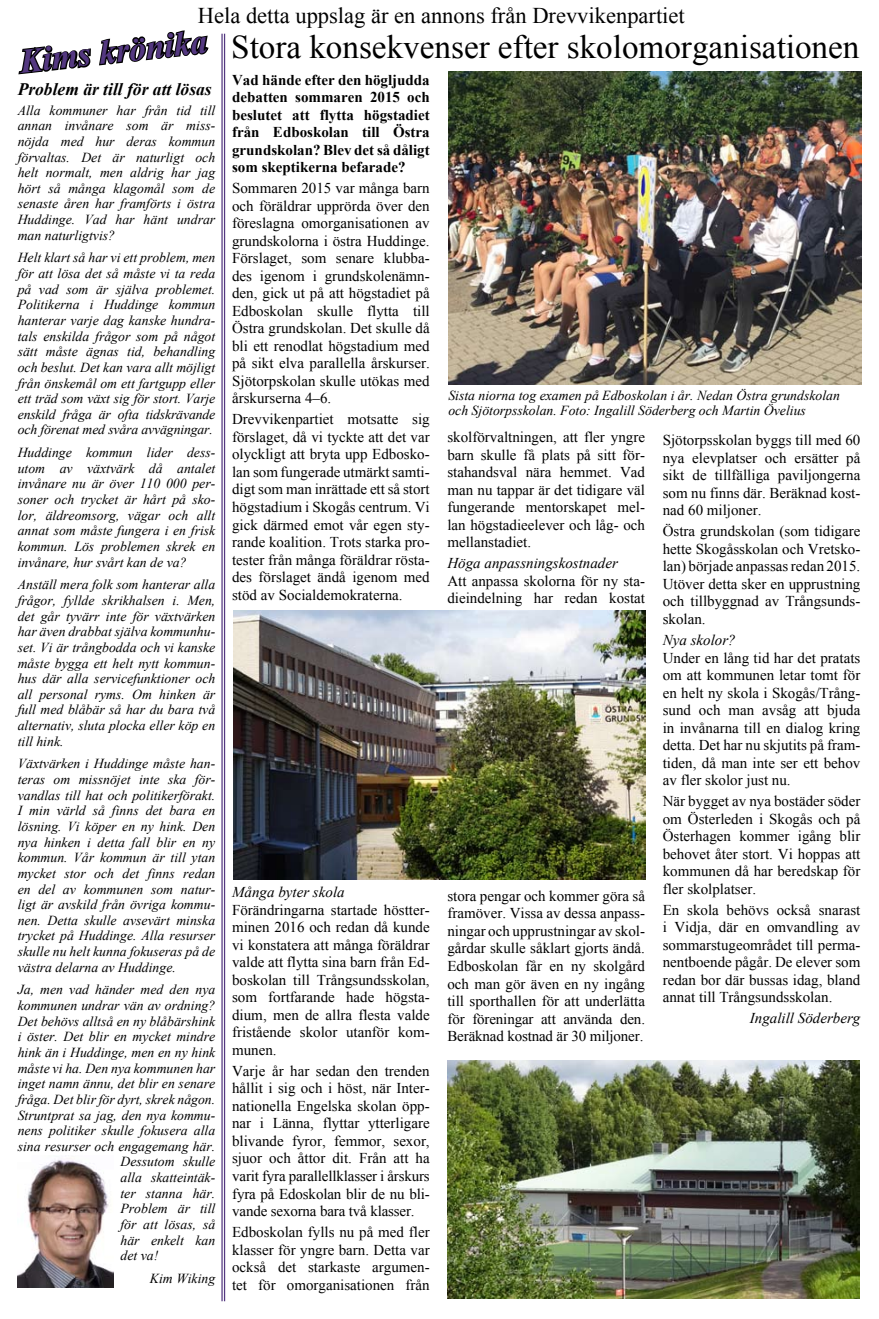
<style>
.page{position:relative;width:879px;height:1319px;background:#fff}
.page>*{position:absolute;margin:0;border:0;box-sizing:border-box;transform-origin:0 0}
.t1{font:italic 700 33.75px "Times New Roman";color:#543881}
.t2{font:33.12px "Times New Roman";color:#000}
.t3{font:22.5px "Times New Roman";color:#000}
.t4{font:italic 700 17.5px "Times New Roman";color:#000}
.t5{font:15px/17.5px "Times New Roman";color:#000;text-align:justify}
.t6{font:700 15px/17.5px "Times New Roman";color:#000;text-align:justify}
.t7{font:italic 15px "Times New Roman";color:#000}
.t8{font:italic 13.75px/15.6px "Times New Roman";color:#000;text-align:justify}
</style>
<div class="page">
<svg style="left:18px;top:30px;width:191px;height:45px"></svg>
<hr style="left:224px;top:34px;width:1px;height:1266px;background:#543881">
<hr style="left:221px;top:34px;width:2px;height:1266px;background:#543881">
<img style="left:448px;top:71px;width:413px;height:313px">
<img style="left:233px;top:610px;width:413px;height:269px">
<img style="left:447px;top:1060px;width:413px;height:238px">
<img style="left:18px;top:1159px;width:95px;height:127px">
<h3 class="t3" style="left:198px;top:0;width:488px">Hela detta uppslag är en annons från Drevvikenpartiet</h3>
<h1 class="t1" style="left:17px;top:38px;width:190px;rotate:-6deg">Kims krönika</h1>
<p class="t4" style="left:18px;top:77px;width:195px">Problem är till för att lösas</p>
<p class="t8" style="left:18px;top:102px;width:199px">Alla kommuner har från tid till annan invånare som är miss&shy;nöjda med hur deras kommun förvaltas. Det är naturligt och helt normalt, men aldrig har jag hört så många klagomål som de senaste åren har framförts i östra Huddinge. Vad har hänt undrar man naturligtvis?</p>
<p class="t8" style="left:18px;top:250px;width:199px">Helt klart så har vi ett problem, men för att lösa det så måste vi ta reda på vad som är själva problemet.<br>Politikerna i Huddinge kommun hanterar varje dag kanske hundra&shy;tals enskilda frågor som på något sätt måste ägnas tid, behandling och beslut. Det kan vara allt möjligt från önskemål om ett fartgupp eller ett träd som växt sig för stort. Varje enskild fråga är ofta tidskrävande och förenat med svåra avvägningar.</p>
<p class="t8" style="left:18px;top:444px;width:199px">Huddinge kommun lider dess&shy;utom av växtvärk då antalet invånare nu är över 110 000 per&shy;soner och trycket är hårt på sko&shy;lor, äldreomsorg, vägar och allt annat som måste fungera i en frisk kommun. Lös problemen skrek en invånare, hur svårt kan de va?</p>
<p class="t8" style="left:18px;top:576px;width:199px">Anställ mera folk som hanterar alla frågor, fyllde skrikhalsen i. Men, det går tyvärr inte för växtvärken har även drabbat själva kommunhu&shy;set. Vi är trångbodda och vi kanske måste bygga ett helt nytt kommun&shy;hus där alla servicefunktioner och all personal ryms. Om hinken är full med blåbär så har du bara två alternativ, sluta plocka eller köp en till hink.</p>
<p class="t8" style="left:18px;top:755px;width:199px">Växtvärken i Huddinge måste han&shy;teras om missnöjet inte ska för&shy;vandlas till hat och politikerförakt.<br>I min värld så finns det bara en lösning. Vi köper en ny hink. Den nya hinken i detta fall blir en ny kommun. Vår kommun är till ytan mycket stor och det finns redan en del av kommunen som natur&shy;ligt är avskild från övriga kommu&shy;nen. Detta skulle avsevärt minska trycket på Huddinge. Alla resurser skulle nu helt kunna fokuseras på de västra delarna av Huddinge.</p>
<p class="t8" style="left:18px;top:981px;width:199px">Ja, men vad händer med den nya</p>
<p class="t8" style="left:18px;top:997px;width:199px">kommunen undrar vän av ordning?</p>
<p class="t8" style="left:18px;top:1012px;width:199px">Det behövs alltså en ny blåbärshink</p>
<p class="t8" style="left:18px;top:1028px;width:199px">i öster. Det blir en mycket mindre</p>
<p class="t8" style="left:18px;top:1044px;width:199px">hink än i Huddinge, men en ny hink</p>
<p class="t8" style="left:18px;top:1059px;width:199px">måste vi ha. Den nya kommunen har</p>
<p class="t8" style="left:18px;top:1075px;width:199px">inget namn ännu, det blir en senare</p>
<p class="t8" style="left:18px;top:1090px;width:199px">fråga. Det blir för dyrt, skrek någon.</p>
<p class="t8" style="left:18px;top:1106px;width:199px">Struntprat sa jag, den nya kommu-</p>
<p class="t8" style="left:18px;top:1122px;width:199px">nens politiker skulle fokusera alla</p>
<p class="t8" style="left:18px;top:1137px;width:199px">sina resurser och engagemang här.</p>
<p class="t8" style="left:120px;top:1153px;width:96px">Dessutom skulle</p>
<p class="t8" style="left:120px;top:1169px;width:96px">alla skatteintäk-</p>
<p class="t8" style="left:120px;top:1184px;width:96px">ter stanna här.</p>
<p class="t8" style="left:120px;top:1200px;width:96px">Problem är till</p>
<p class="t8" style="left:120px;top:1215px;width:96px">för att lösas, så</p>
<p class="t8" style="left:120px;top:1231px;width:96px">här enkelt kan</p>
<p class="t8" style="left:120px;top:1247px;width:39px">det va!</p>
<p class="t8" style="left:150px;top:1269px;width:67px">Kim Wiking</p>
<h2 class="t2" style="left:231px;top:24px;width:630px">Stora konsekvenser efter skolomorganisationen</h2>
<p class="t6" style="left:232px;top:70px;width:199px">Vad hände efter den högljudda debatten sommaren 2015 och beslutet att flytta högstadiet från Edboskolan till Östra grundskolan? Blev det så dåligt som skeptikerna befarade?</p>
<p class="t5" style="left:232px;top:179px;width:199px">Sommaren 2015 var många barn och föräldrar upprörda över den föreslagna omorganisationen av grundskolorna i östra Huddinge.<br>Förslaget, som senare klubba&shy;des igenom i grundskolenämn&shy;den, gick ut på att högstadiet på Edboskolan skulle flytta till Östra grundskolan. Det skulle då bli ett renodlat högstadium med på sikt elva parallella årskurser.<br>Sjötorpskolan skulle utökas med årskurserna 4–6.</p>
<p class="t5" style="left:232px;top:410px;width:199px">Drevvikenpartiet motsatte sig förslaget, då vi tyckte att det var olyckligt att bryta upp Edbosko&shy;lan som fungerade utmärkt samti&shy;digt som man inrättade ett så stort högstadium i Skogås centrum. Vi gick därmed emot vår egen sty&shy;rande koalition. Trots starka pro&shy;tester från många föräldrar rösta&shy;des förslaget ändå igenom med stöd av Socialdemokraterna.</p>
<p class="t7" style="left:232px;top:881px;width:114px">Många byter skola</p>
<p class="t5" style="left:232px;top:900px;width:199px">Förändringarna startade höstter&shy;minen 2016 och redan då kunde vi konstatera att många föräldrar valde att flytta sina barn från Ed&shy;boskolan till Trångsundsskolan, som fortfarande hade högsta&shy;dium, men de allra flesta valde fristående skolor utanför kom&shy;munen.</p>
<p class="t5" style="left:232px;top:1061px;width:199px">Varje år har sedan den trenden hållit i sig och i höst, när Inter&shy;nationella Engelska skolan öpp&shy;nar i Länna, flyttar ytterligare blivande fyror, femmor, sexor, sjuor och åttor dit. Från att ha varit fyra parallellklasser i årskurs fyra på Edoskolan blir de nu bli&shy;vande sexorna bara två klasser.</p>
<p class="t5" style="left:232px;top:1222px;width:199px">Edboskolan fylls nu på med fler klasser för yngre barn. Detta var också det starkaste argumen&shy;tet för omorganisationen från</p>
<p class="t8" style="left:448px;top:387px;width:393px;line-height:15px">Sista niorna tog examen på Edboskolan i år. Nedan Östra grundskolan och Sjötorpsskolan. Foto: Ingalill Söderberg och Martin Övelius</p>
<p class="t5" style="left:447px;top:428px;width:199px">skolförvaltningen, att fler yngre barn skulle få plats på sitt för&shy;stahandsval nära hemmet. Vad man nu tappar är det tidigare väl fungerande mentorskapet mel&shy;lan högstadieelever och låg- och mellanstadiet.</p>
<p class="t7" style="left:447px;top:552px;width:172px">Höga anpassningskostnader</p>
<p class="t5" style="left:447px;top:571px;width:199px">Att anpassa skolorna för ny sta&shy;dieindelning har redan kostat</p>
<p class="t5" style="left:447px;top:886px;width:199px">stora pengar och kommer göra så framöver. Vissa av dessa anpass&shy;ningar och upprustningar av skol&shy;gårdar skulle såklart gjorts ändå.<br>Edboskolan får en ny skolgård och man gör även en ny ingång till sporthallen för att underlätta för föreningar att använda den.<br>Beräknad kostnad är 30 miljoner.</p>
<p class="t5" style="left:663px;top:431px;width:199px">Sjötorpsskolan byggs till med 60 nya elevplatser och ersätter på sikt de tillfälliga paviljongerna som nu finns där. Beräknad kost&shy;nad 60 miljoner.</p>
<p class="t5" style="left:663px;top:522px;width:199px">Östra grundskolan (som tidigare hette Skogåsskolan och Vretsko&shy;lan) började anpassas redan 2015.<br>Utöver detta sker en upprustning och tillbyggnad av Trångsunds&shy;skolan.</p>
<p class="t7" style="left:663px;top:629px;width:74px">Nya skolor?</p>
<p class="t5" style="left:663px;top:648px;width:199px">Under en lång tid har det pratats om att kommunen letar tomt för en helt ny skola i Skogås/Trång&shy;sund och man avsåg att bjuda in invånarna till en dialog kring detta. Det har nu skjutits på fram&shy;tiden, då man inte ser ett behov av fler skolor just nu.</p>
<p class="t5" style="left:663px;top:792px;width:199px">När bygget av nya bostäder söder om Österleden i Skogås och på Österhagen kommer igång blir behovet åter stort. Vi hoppas att kommunen då har beredskap för fler skolplatser.</p>
<p class="t5" style="left:663px;top:900px;width:199px">En skola behövs också snarast i Vidja, där en omvandling av sommarstugeområdet till perma&shy;nentboende pågår. De elever som redan bor där bussas idag, bland annat till Trångsundsskolan.</p>
<p class="t7" style="left:750px;top:1007px;width:112px">Ingalill Söderberg</p>
</div>
